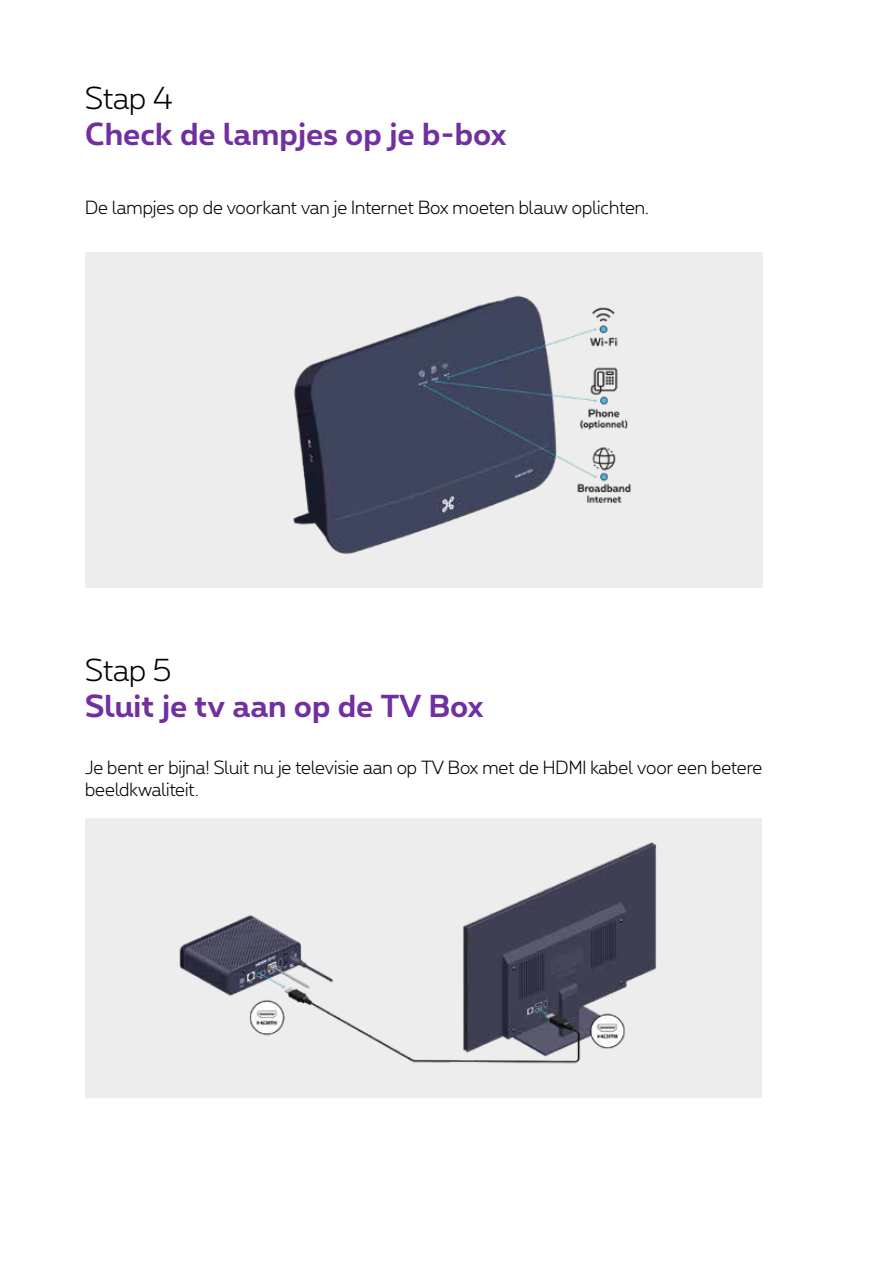
<style>
.page{position:relative;width:893px;height:1263px;background:#fff}
.page>*{position:absolute;margin:0;border:0;box-sizing:border-box;transform-origin:0 0}
.t1{font:700 30px "Proximus";color:#7030a0}
.t2{font:300 30px "Proximus";color:#000}
.t3{font:300 18px/21.6px "Proximus";color:#000}
</style>
<div class="page">
<div style="left:85px;top:252px;width:677px;height:336px;background:#ededed"></div>
<img style="left:293px;top:295px;width:338px;height:259px">
<div style="left:85px;top:818px;width:676px;height:279px;background:#ededed"></div>
<img style="left:179px;top:842px;width:478px;height:222px">
<h1 class="t2" style="left:85px;top:78px;width:89px">Stap 4</h1>
<h1 class="t1" style="left:85px;top:112px;width:423px">Check de lampjes op je b-box</h1>
<p class="t3" style="left:85px;top:195px;width:565px">De lampjes op de voorkant van je Internet Box moeten blauw oplichten.</p>
<h1 class="t2" style="left:85px;top:649px;width:88px">Stap 5</h1>
<h1 class="t1" style="left:85px;top:683px;width:400px">Sluit je tv aan op de TV Box</h1>
<p class="t3" style="left:85px;top:756px;width:679px">Je bent er bijna! Sluit nu je televisie aan op TV Box met de HDMI kabel voor een betere beeldkwaliteit.</p>
</div>
